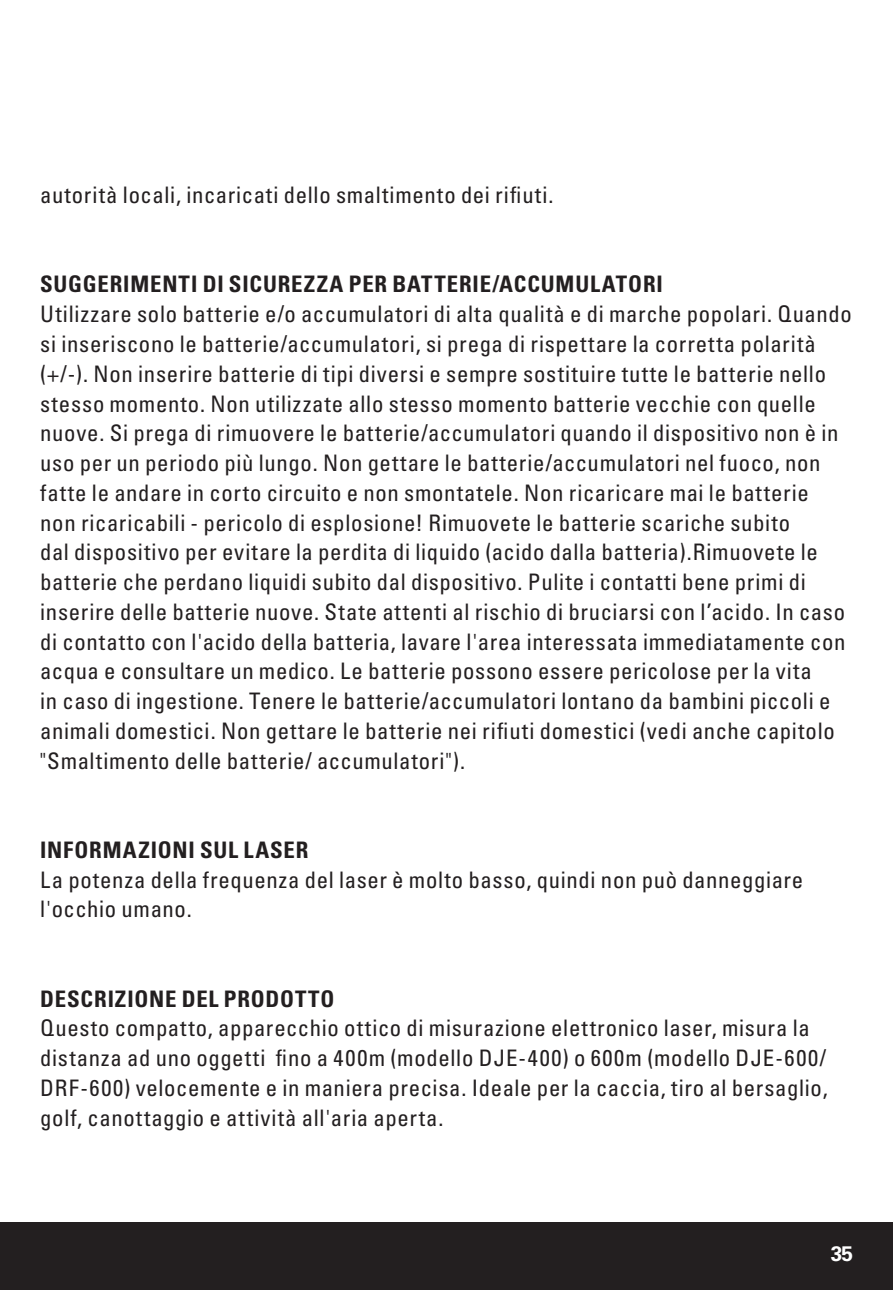
<style>
.page{position:relative;width:893px;height:1290px;background:#fff}
.page>*{position:absolute;margin:0;border:0;box-sizing:border-box;transform-origin:0 0}
.t1{font:condensed 22.75px/29.8px "Univers LTCYR 57";letter-spacing:.03em;color:#231f20}
.t2{font:22.75px "Univers LTCYR 67 Bold Cond";letter-spacing:.04em;color:#231f20}
.t3{font:700 21px "Univers LTCYR 65";color:#fff}
</style>
<div class="page">
<div style="left:0;top:1222px;width:893px;height:68px;background:#231f20"></div>
<p class="t1" style="left:40px;top:180px;width:515px">autorità locali, incaricati dello smaltimento dei rifiuti.</p>
<p class="t2" style="left:40px;top:270px;width:624px">SUGGERIMENTI DI SICUREZZA PER BATTERIE/ACCUMULATORI</p>
<p class="t1" style="left:40px;top:299px;width:813px">Utilizzare solo batterie e/o accumulatori di alta qualità e di marche popolari. Quando si inseriscono le batterie/accumulatori, si prega di rispettare la corretta polarità (+/-). Non inserire batterie di tipi diversi e sempre sostituire tutte le batterie nello stesso momento. Non utilizzate allo stesso momento batterie vecchie con quelle nuove. Si prega di rimuovere le batterie/accumulatori quando il dispositivo non è in uso per un periodo più lungo. Non gettare le batterie/accumulatori nel fuoco, non fatte le andare in corto circuito e non smontatele. Non ricaricare mai le batterie<br>non ricaricabili - pericolo di esplosione! Rimuovete le batterie scariche subito<br>dal dispositivo per evitare la perdita di liquido (acido dalla batteria).Rimuovete le batterie che perdano liquidi subito dal dispositivo. Pulite i contatti bene primi di inserire delle batterie nuove. State attenti al rischio di bruciarsi con l’acido. In caso di contatto con l'acido della batteria, lavare l'area interessata immediatamente con acqua e consultare un medico. Le batterie possono essere pericolose per la vita<br>in caso di ingestione. Tenere le batterie/accumulatori lontano da bambini piccoli e animali domestici. Non gettare le batterie nei rifiuti domestici (vedi anche capitolo "Smaltimento delle batterie/ accumulatori").</p>
<p class="t2" style="left:40px;top:836px;width:270px">INFORMAZIONI SUL LASER</p>
<p class="t1" style="left:40px;top:864px;width:765px">La potenza della frequenza del laser è molto basso, quindi non può danneggiare l'occhio umano.</p>
<p class="t2" style="left:40px;top:984px;width:296px">DESCRIZIONE DEL PRODOTTO</p>
<p class="t1" style="left:40px;top:1013px;width:789px">Questo compatto, apparecchio ottico di misurazione elettronico laser, misura la distanza ad uno oggetti fino a 400m (modello DJE-400) o 600m (modello DJE-600/ DRF-600) velocemente e in maniera precisa. Ideale per la caccia, tiro al bersaglio, golf, canottaggio e attività all'aria aperta.</p>
<p class="t3" style="left:831px;top:1239px;width:24px">35</p>
</div>
